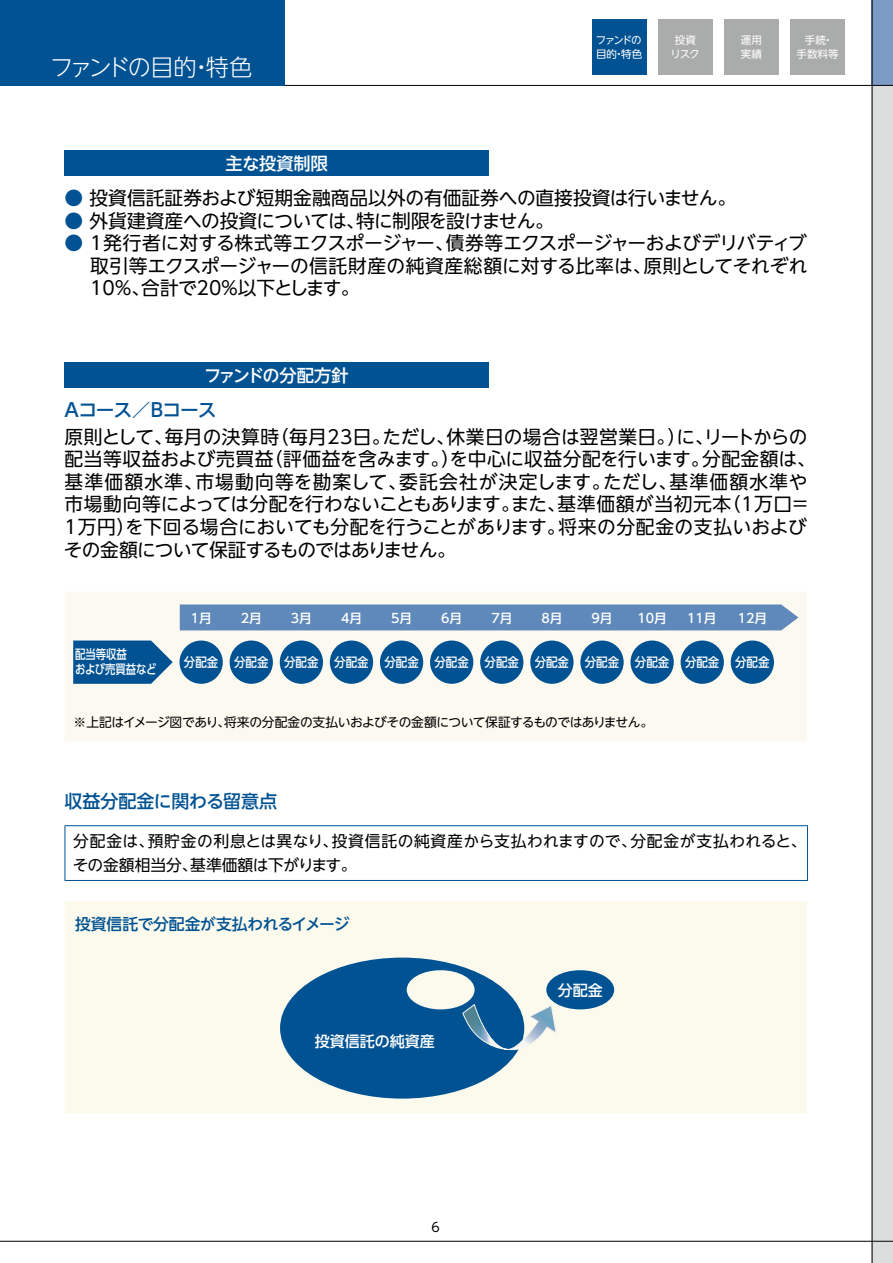
<style>
.page{position:relative;width:893px;height:1263px;background:#fff}
.page>*{position:absolute;margin:0;border:0;box-sizing:border-box;transform-origin:0 0}
.t1{font:300 23.25px "UD Shin Go NT Pro";letter-spacing:-.11em;color:#fff}
.t2{font:18.75px/22.5px "UD Shin Go NT Pro";color:#000;text-align:justify}
.t3{font:18.75px "UD Shin Go NT Pro";letter-spacing:-.035em;color:#000}
.t4{font:500 18.75px "UD Shin Go NT Pro";letter-spacing:-.055em;color:#005293}
.t5{font:500 18px "UD Shin Go NT Pro";color:#005293}
.t6{font:500 17.25px "UD Shin Go NT Pro";letter-spacing:-.06em;color:#fff}
.t7{font:500 17.25px "UD Shin Go NT Pro";letter-spacing:-.01em;color:#fff}
.t8{font:15.75px/23.2px "UD Shin Go NT Pro";letter-spacing:.015em;color:#000}
.t9{font:500 15.75px "UD Shin Go NT Pro";letter-spacing:-.01em;color:#005293}
.t10{font:500 15px "UD Shin Go Pro";color:#fff}
.t11{font:12.75px "UD Shin Go NT Pro";letter-spacing:-.035em;color:#000}
.t12{font:500 12.75px "UD Shin Go Pro";color:#fff;scale:.9 1}
.t13{font:500 12.75px "UD Shin Go Pro";color:#fff}
.t14{font:500 12.75px/15px "UD Shin Go Pro";color:#fff;scale:.81 1}
.t15{font:10.5px/13.5px "UD Shin Go NT Pro";color:#fff;text-align:center}
.t16{font:10.5px/13.5px "UD Shin Go NT Pro";letter-spacing:-.135em;color:#fff}
.s1{color:#005293}
</style>
<div class="page">
<div style="left:872px;top:85px;width:21px;height:1178px;background:#dcdddd"></div>
<div style="left:872px;top:0;width:21px;height:85px;background:#7b9bc5"></div>
<hr style="left:0;top:1241px;width:893px;height:1px;background:#000">
<hr style="left:0;top:85px;width:893px;height:1px;background:#000">
<hr style="left:872px;top:0;width:1px;height:1263px;background:#000">
<div style="left:0;top:0;width:285px;height:85px;background:#005293"></div>
<div style="left:790px;top:19px;width:55px;height:55px;background:#aaabab"></div>
<div style="left:724px;top:19px;width:54px;height:55px;background:#aaabab"></div>
<div style="left:658px;top:19px;width:54px;height:55px;background:#aaabab"></div>
<div style="left:592px;top:19px;width:54px;height:55px;background:#005293"></div>
<div style="left:65px;top:151px;width:424px;height:25px;background:#005293"></div>
<div style="left:65px;top:592px;width:742px;height:149px;background:#fcfaf0"></div>
<div style="left:65px;top:362px;width:424px;height:26px;background:#005293"></div>
<div style="left:180px;top:604px;width:618px;height:26px;background:#5f89ba"></div>
<div style="left:731px;top:640px;width:43px;height:44px;background:#005293;border-radius:50%"></div>
<div style="left:681px;top:640px;width:43px;height:44px;background:#005293;border-radius:50%"></div>
<div style="left:630px;top:640px;width:44px;height:44px;background:#005293;border-radius:50%"></div>
<div style="left:580px;top:640px;width:44px;height:44px;background:#005293;border-radius:50%"></div>
<div style="left:530px;top:640px;width:44px;height:44px;background:#005293;border-radius:50%"></div>
<div style="left:480px;top:640px;width:43px;height:44px;background:#005293;border-radius:50%"></div>
<div style="left:430px;top:640px;width:43px;height:44px;background:#005293;border-radius:50%"></div>
<div style="left:380px;top:640px;width:43px;height:44px;background:#005293;border-radius:50%"></div>
<div style="left:330px;top:640px;width:43px;height:44px;background:#005293;border-radius:50%"></div>
<svg style="left:73px;top:640px;width:100px;height:44px;background:#20679e"></svg>
<div style="left:180px;top:640px;width:43px;height:44px;background:#005293;border-radius:50%"></div>
<div style="left:280px;top:640px;width:43px;height:44px;background:#005293;border-radius:50%"></div>
<div style="left:230px;top:640px;width:43px;height:44px;background:#005293;border-radius:50%"></div>
<hr style="left:65px;top:825px;width:743px;height:1px;background:#005293">
<hr style="left:65px;top:826px;width:1px;height:54px;background:#005293">
<hr style="left:807px;top:826px;width:1px;height:54px;background:#005293">
<hr style="left:65px;top:880px;width:743px;height:1px;background:#005293">
<div style="left:65px;top:901px;width:742px;height:212px;background:#fcfaec"></div>
<div style="left:280px;top:957px;width:244px;height:141px;background:#005293;border-radius:50%"></div>
<div style="left:407px;top:970px;width:68px;height:39px;background:#fcfaec;border-radius:50%"></div>
<div style="left:546px;top:970px;width:68px;height:39px;background:#005293;border-radius:50%"></div>
<svg style="left:462px;top:1004px;width:95px;height:48px"></svg>
<p class="t1" style="left:50px;top:48px;width:204px">ファンドの目的・特色</p>
<p class="t16" style="left:596px;top:33px;width:48px">ファンドの目的・特色</p>
<p class="t15" style="left:671px;top:33px;width:31px">投資リスク</p>
<p class="t15" style="left:741px;top:33px;width:22px;text-align:left">運用実績</p>
<p class="t15" style="left:796px;top:33px;width:43px">手続・<br>手数料等</p>
<p class="t7" style="left:226px;top:149px;width:104px">主な投資制限</p>
<p class="t2" style="left:65px;top:186px;width:673px"><span class="s1">●</span> 投資信託証券および短期金融商品以外の有価証券への直接投資は行いません。</p>
<p class="t3" style="left:65px;top:206px;width:491px"><span class="s1">●</span> 外貨建資産への投資については、特に制限を設けません。</p>
<p class="t2" style="left:90px;top:231px;width:719px;text-indent:-25px"><span class="s1">●</span> 1発行者に対する株式等エクスポージャー、債券等エクスポージャーおよびデリバティブ取引等エクスポージャーの信託財産の純資産総額に対する比率は、原則としてそれぞれ10％、合計で20％以下とします。</p>
<p class="t6" style="left:204px;top:361px;width:146px">ファンドの分配方針</p>
<p class="t4" style="left:65px;top:395px;width:153px">Aコース／Bコース</p>
<p class="t2" style="left:64px;top:425px;width:754px;text-align:left">原則として、毎月の決算時（毎月23日。ただし、休業日の場合は翌営業日。）に、リートからの配当等収益および売買益（評価益を含みます。）を中心に収益分配を行います。分配金額は、基準価額水準、市場動向等を勘案して、委託会社が決定します。ただし、基準価額水準や市場動向等によっては分配を行わないこともあります。また、基準価額が当初元本（1万口＝1万円）を下回る場合においても分配を行うことがあります。将来の分配金の支払いおよびその金額について保証するものではありません。</p>
<p class="t14" style="left:75px;top:646px;width:102px">配当等収益<br>および売買益など</p>
<p class="t13" style="left:191px;top:608px;width:23px">1月</p>
<p class="t13" style="left:241px;top:608px;width:23px">2月</p>
<p class="t13" style="left:291px;top:608px;width:23px">3月</p>
<p class="t12" style="left:184px;top:652px;width:151px">分配金 分配金 分配金</p>
<p class="t13" style="left:341px;top:608px;width:23px">4月</p>
<p class="t13" style="left:391px;top:608px;width:23px">5月</p>
<p class="t13" style="left:441px;top:608px;width:23px">6月</p>
<p class="t13" style="left:491px;top:608px;width:23px">7月</p>
<p class="t13" style="left:541px;top:608px;width:23px">8月</p>
<p class="t13" style="left:592px;top:608px;width:23px">9月</p>
<p class="t13" style="left:637px;top:608px;width:31px">10月</p>
<p class="t13" style="left:687px;top:608px;width:31px">11月</p>
<p class="t13" style="left:738px;top:608px;width:31px">12月</p>
<p class="t12" style="left:334px;top:652px;width:485px">分配金 分配金 分配金 分配金 分配金 分配金 分配金 分配金 分配金</p>
<p class="t11" style="left:74px;top:711px;width:581px">※上記はイメージ図であり、将来の分配金の支払いおよびその金額について保証するものではありません。</p>
<p class="t5" style="left:65px;top:787px;width:214px">収益分配金に関わる留意点</p>
<p class="t8" style="left:73px;top:829px;width:735px">分配金は、預貯金の利息とは異なり、投資信託の純資産から支払われますので、分配金が支払われると、その金額相当分、基準価額は下がります。</p>
<p class="t9" style="left:75px;top:911px;width:276px">投資信託で分配金が支払われるイメージ</p>
<p class="t10" style="left:315px;top:1029px;width:122px">投資信託の純資産</p>
<p class="t11" style="left:432px;top:1216px;width:10px">6</p>
<p class="t10" style="left:558px;top:978px;width:46px">分配金</p>
</div>
